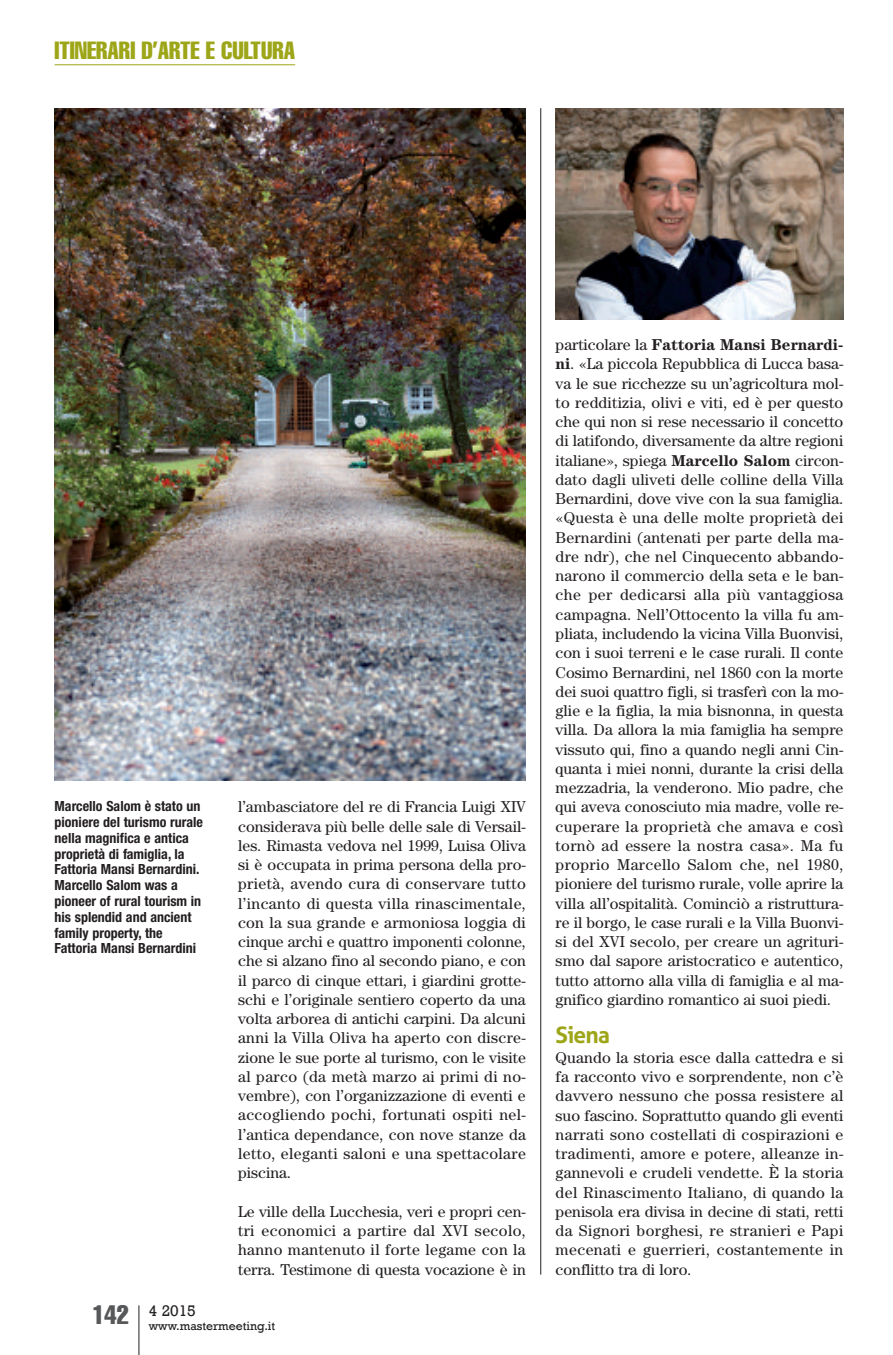
<style>
.page{position:relative;width:893px;height:1355px;background:#fff}
.page>*{position:absolute;margin:0;border:0;box-sizing:border-box;transform-origin:0 0}
.t1{font:extra-condensed 24.5px "Helvetica";color:#9da618}
.t2{font:700 22.75px "Aller";color:#9da618}
.t3{font:15.75px/19.2px "Century";color:#231f20;text-align:justify}
.t4{font:15.75px "Rockwell";color:#231f20}
.t5{font:700 condensed 14px/15.8px "Helvetica Neue";color:#231f20}
.t6{font:12.25px "Rockwell";color:#231f20}
.s1{font-weight:700}
</style>
<div class="page">
<hr style="left:138px;top:1305px;width:1px;height:49px;background:#231f20">
<hr style="left:55px;top:64px;width:240px;height:1px;background:#9da618">
<hr style="left:540px;top:108px;width:1px;height:1166px;background:#231f20">
<img style="left:55px;top:108px;width:471px;height:672px">
<img style="left:556px;top:108px;width:287px;height:211px">
<h1 class="t1" style="left:55px;top:42px;width:242px">ITINERARI D’ARTE E CULTURA</h1>
<p class="t5" style="left:55px;top:799px;width:150px">Marcello Salom è stato un pioniere del turismo rurale nella magnifica e antica proprietà di famiglia, la<br>Fattoria Mansi Bernardini.<br>Marcello Salom was a pioneer of rural tourism in his splendid and ancient family property, the<br>Fattoria Mansi Bernardini</p>
<p class="t3" style="left:238px;top:798px;width:289px">l’ambasciatore del re di Francia Luigi XIV considerava più belle delle sale di Versail&shy;les. Rimasta vedova nel 1999, Luisa Oliva si è occupata in prima persona della pro&shy;prietà, avendo cura di conservare tutto l’incanto di questa villa rinascimentale, con la sua grande e armoniosa loggia di cinque archi e quattro imponenti colonne, che si alzano fino al secondo piano, e con il parco di cinque ettari, i giardini grotte&shy;schi e l’originale sentiero coperto da una volta arborea di antichi carpini. Da alcuni anni la Villa Oliva ha aperto con discre&shy;zione le sue porte al turismo, con le visite al parco (da metà marzo ai primi di no&shy;vembre), con l’organizzazione di eventi e accogliendo pochi, fortunati ospiti nel&shy;l’antica dependance, con nove stanze da letto, eleganti saloni e una spettacolare piscina.</p>
<p class="t3" style="left:238px;top:1202px;width:289px">Le ville della Lucchesia, veri e propri cen&shy;tri economici a partire dal XVI secolo, hanno mantenuto il forte legame con la terra. Testimone di questa vocazione è in</p>
<p class="t6" style="left:92px;top:1318px;width:184px"><sup>142</sup> www.mastermeeting.it</p>
<p class="t4" style="left:149px;top:1300px;width:49px">4 2015</p>
<p class="t3" style="left:556px;top:336px;width:289px">particolare la <span class="s1">Fattoria Mansi Bernardi&shy;ni</span>. «La piccola Repubblica di Lucca basa&shy;va le sue ricchezze su un’agricoltura mol&shy;to redditizia, olivi e viti, ed è per questo che qui non si rese necessario il concetto di latifondo, diversamente da altre regioni italiane», spiega <span class="s1">Marcello Salom</span> circon&shy;dato dagli uliveti delle colline della Villa Bernardini, dove vive con la sua famiglia. «Questa è una delle molte proprietà dei Bernardini (antenati per parte della ma&shy;dre ndr), che nel Cinquecento abbando&shy;narono il commercio della seta e le ban&shy;che per dedicarsi alla più vantaggiosa campagna. Nell’Ottocento la villa fu am&shy;pliata, includendo la vicina Villa Buonvisi, con i suoi terreni e le case rurali. Il conte Cosimo Bernardini, nel 1860 con la morte dei suoi quattro figli, si trasferì con la mo&shy;glie e la figlia, la mia bisnonna, in questa villa. Da allora la mia famiglia ha sempre vissuto qui, fino a quando negli anni Cin&shy;quanta i miei nonni, durante la crisi della mezzadria, la venderono. Mio padre, che qui aveva conosciuto mia madre, volle re&shy;cuperare la proprietà che amava e così tornò ad essere la nostra casa». Ma fu proprio Marcello Salom che, nel 1980, pioniere del turismo rurale, volle aprire la villa all’ospitalità. Cominciò a ristruttura&shy;re il borgo, le case rurali e la Villa Buonvi&shy;si del XVI secolo, per creare un agrituri&shy;smo dal sapore aristocratico e autentico, tutto attorno alla villa di famiglia e al ma&shy;gnifico giardino romantico ai suoi piedi.</p>
<h2 class="t2" style="left:556px;top:1022px;width:56px">Siena</h2>
<p class="t3" style="left:556px;top:1049px;width:289px">Quando la storia esce dalla cattedra e si fa racconto vivo e sorprendente, non c’è davvero nessuno che possa resistere al suo fascino. Soprattutto quando gli eventi narrati sono costellati di cospirazioni e tradimenti, amore e potere, alleanze in&shy;gannevoli e crudeli vendette. È la storia del Rinascimento Italiano, di quando la penisola era divisa in decine di stati, retti da Signori borghesi, re stranieri e Papi mecenati e guerrieri, costantemente in conflitto tra di loro.</p>
</div>
